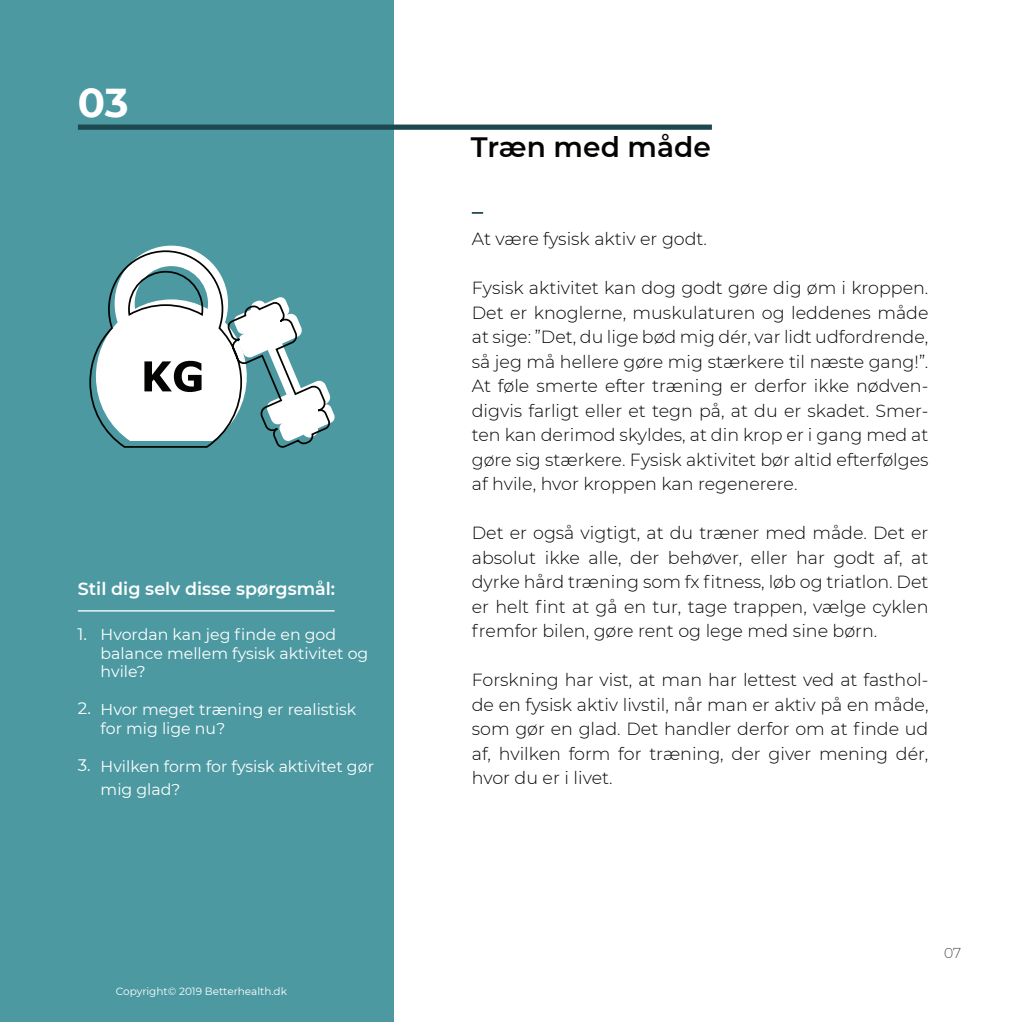
<style>
.page{position:relative;width:1022px;height:1022px;background:#fff}
.page>*{position:absolute;margin:0;border:0;box-sizing:border-box;transform-origin:0 0}
.t1{font:700 40.25px "Montserrat";color:#fff}
.t2{font:600 28px "Montserrat";color:#040503}
.t3{font:300 17.5px/24.5px "Montserrat";color:#040503;text-align:justify}
.t4{font:600 17.5px "Montserrat";color:#fff}
.t5{font:16.62px "Montserrat";color:#fff}
.t6{font:15.75px/18.9px "Montserrat";color:#fff}
.t7{font:200 14px "Montserrat";color:#040503}
.t8{font:10.5px "Montserrat";color:#fff}
</style>
<div class="page">
<div style="left:0;top:0;width:393px;height:1022px;background:#4c99a2"></div>
<div style="left:78px;top:125px;width:634px;height:5px;background:#1d494e"></div>
<hr style="left:78px;top:610px;width:257px;height:1px;background:#fff">
<svg style="left:89px;top:249px;width:243px;height:199px"></svg>
<svg style="left:472px;top:212px;width:11px;height:2px"></svg>
<h1 class="t1" style="left:78px;top:74px;width:52px">03</h1>
<p class="t4" style="left:78px;top:576px;width:259px">Stil dig selv disse spørgsmål:</p>
<p class="t5" style="left:78px;top:622px;width:11px">1.</p>
<p class="t5" style="left:78px;top:696px;width:15px">2.</p>
<p class="t5" style="left:78px;top:754px;width:14px">3.</p>
<p class="t6" style="left:101px;top:624px;width:269px">Hvordan kan jeg finde en god balance mellem fysisk aktivitet og hvile?</p>
<p class="t6" style="left:101px;top:700px;width:257px">Hvor meget træning er realistisk for mig lige nu?</p>
<p class="t6" style="left:101px;top:754px;width:275px;line-height:23.1px">Hvilken form for fysisk aktivitet gør mig glad?</p>
<p class="t8" style="left:116px;top:984px;width:173px">Copyright© 2019 Betterhealth.dk</p>
<h2 class="t2" style="left:471px;top:127px;width:242px">Træn med måde</h2>
<p class="t3" style="left:472px;top:226px;width:237px">At være fysisk aktiv er godt.</p>
<p class="t3" style="left:472px;top:275px;width:458px">Fysisk aktivitet kan dog godt gøre dig øm i kroppen.<br>Det er knoglerne, muskulaturen og leddenes måde at sige: ”Det, du lige bød mig dér, var lidt udfordrende, så jeg må hellere gøre mig stærkere til næste gang!”.<br>At føle smerte efter træning er derfor ikke nødven&shy;digvis farligt eller et tegn på, at du er skadet. Smer&shy;ten kan derimod skyldes, at din krop er i gang med at gøre sig stærkere. Fysisk aktivitet bør altid efterfølges af hvile, hvor kroppen kan regenerere.</p>
<p class="t3" style="left:472px;top:520px;width:458px">Det er også vigtigt, at du træner med måde. Det er absolut ikke alle, der behøver, eller har godt af, at dyrke hård træning som fx fitness, løb og triatlon. Det er helt fint at gå en tur, tage trappen, vælge cyklen fremfor bilen, gøre rent og lege med sine børn.</p>
<p class="t3" style="left:472px;top:667px;width:458px">Forskning har vist, at man har lettest ved at fasthol&shy;de en fysisk aktiv livstil, når man er aktiv på en måde, som gør en glad. Det handler derfor om at finde ud af, hvilken form for træning, der giver mening dér, hvor du er i livet.</p>
<p class="t7" style="left:944px;top:943px;width:19px">07</p>
</div>
